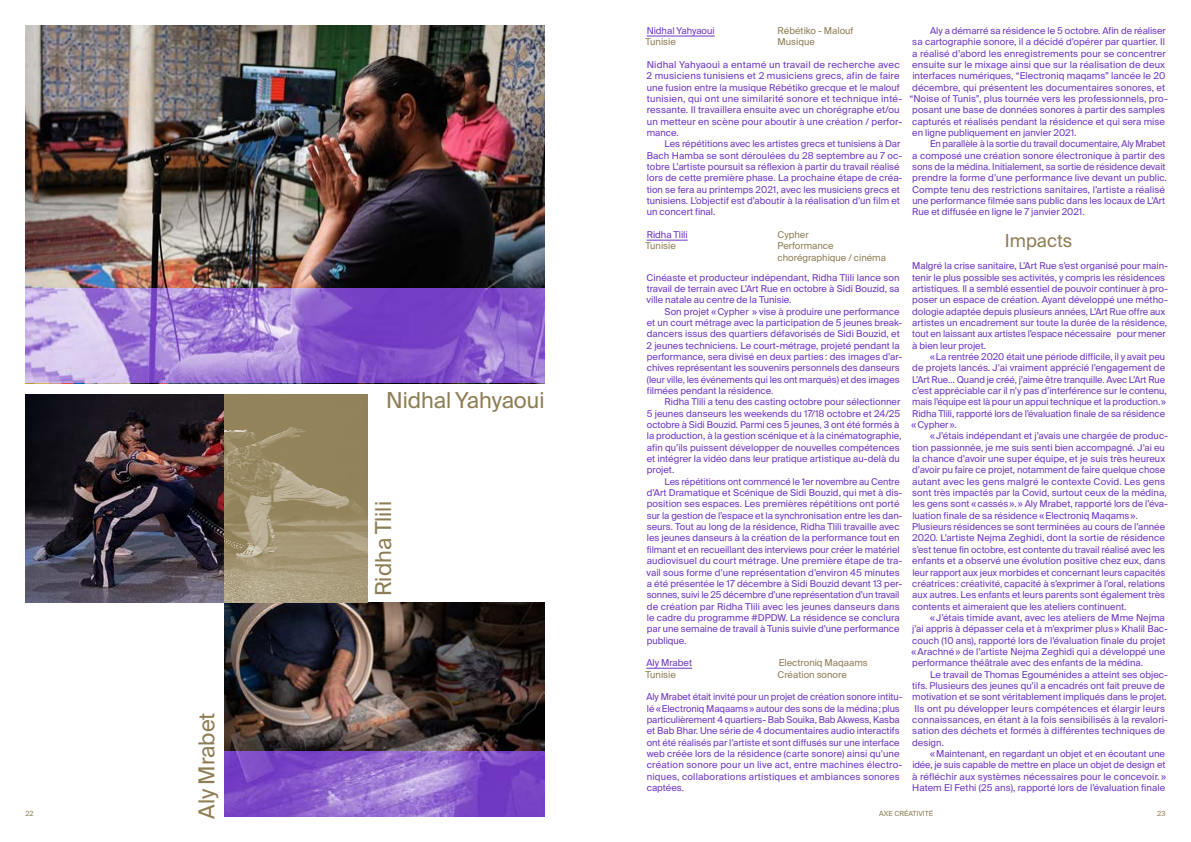
<style>
.page{position:relative;width:1191px;height:842px;background:#fff}
.page>*{position:absolute;margin:0;border:0;box-sizing:border-box;transform-origin:0 0}
.t1{font:22px "Suisse Intl";color:#8e7e55}
.t2{font:18px "Suisse Intl";color:#8e7e55}
.t3{font:9.4px/11.3px "Suisse Intl";color:#6f36c2}
.t4{font:9.4px/11.3px "Suisse Intl";color:#6f36c2;scale:1.04 1}
.t5{font:9.4px/11.3px "Suisse Intl";color:#8e7e55}
.t6{font:7px "Suisse Intl";color:#8e7e55}
</style>
<div class="page">
<img style="left:26px;top:26px;width:519px;height:262px">
<img style="left:26px;top:288px;width:519px;height:95px">
<img style="left:225px;top:603px;width:320px;height:213px">
<img style="left:225px;top:751px;width:319px;height:65px">
<img style="left:26px;top:394px;width:199px;height:209px">
<img style="left:225px;top:394px;width:143px;height:209px">
<hr style="left:646px;top:36px;width:68px;height:1px;background:#6f36c2">
<hr style="left:646px;top:240px;width:41px;height:1px;background:#6f36c2">
<hr style="left:646px;top:668px;width:46px;height:1px;background:#6f36c2">
<p class="t6" style="left:26px;top:810px;width:10px">22</p>
<h1 class="t1" style="left:194px;top:819px;width:108px;rotate:-90deg">Aly Mrabet</h1>
<h1 class="t1" style="left:386px;top:388px;width:160px">Nidhal Yahyaoui</h1>
<h1 class="t1" style="left:371px;top:596px;width:97px;rotate:-90deg">Ridha Tlili</h1>
<p class="t3" style="left:646px;top:25px;width:70px">Nidhal Yahyaoui</p>
<p class="t5" style="left:777px;top:25px;width:77px">Rébétiko - Malouf</p>
<p class="t5" style="left:645px;top:36px;width:32px">Tunisie</p>
<p class="t5" style="left:777px;top:36px;width:39px">Musique</p>
<p class="t4" style="left:646px;top:59px;width:247px">Nidhal Yahyaoui a entamé un travail de recherche avec 2 musiciens tunisiens et 2 musiciens grecs, afin de faire une fusion entre la musique Rébétiko grecque et le malouf tunisien, qui ont une similarité sonore et technique inté&shy;ressante. Il travaillera ensuite avec un chorégraphe et/ou un metteur en scène pour aboutir à une création / perfor&shy;mance.</p>
<p class="t3" style="left:646px;top:139px;width:257px;text-indent:18px">Les répétitions avec les artistes grecs et tunisiens à Dar Bach Hamba se sont déroulées du 28 septembre au 7 oc&shy;tobre L’artiste poursuit sa réflexion à partir du travail réalisé lors de cette première phase. La prochaine étape de créa&shy;tion se fera au printemps 2021, avec les musiciens grecs et tunisiens. L’objectif est d’aboutir à la réalisation d’un film et un concert final.</p>
<p class="t3" style="left:646px;top:229px;width:43px">Ridha Tlili</p>
<p class="t5" style="left:777px;top:229px;width:33px">Cypher</p>
<p class="t5" style="left:645px;top:241px;width:32px">Tunisie</p>
<p class="t5" style="left:777px;top:241px;width:110px">Performance chorégraphique / cinéma</p>
<p class="t3" style="left:646px;top:272px;width:254px;text-align:justify">Cinéaste et producteur indépendant, Ridha Tlili lance son travail de terrain avec L’Art Rue en octobre à Sidi Bouzid, sa ville natale au centre de la Tunisie.</p>
<p class="t3" style="left:646px;top:306px;width:257px;text-indent:18px">Son projet «Cypher » vise à produire une performance et un court métrage avec la participation de 5 jeunes break&shy;dancers issus des quartiers défavorisés de Sidi Bouzid, et 2 jeunes techniciens. Le court-métrage, projeté pendant la performance, sera divisé en deux parties : des images d’ar&shy;chives représentant les souvenirs personnels des danseurs (leur ville, les événements qui les ont marqués) et des images filmées pendant la résidence.</p>
<p class="t3" style="left:647px;top:396px;width:256px;text-indent:18px">Ridha Tlili a tenu des casting octobre pour sélectionner 5 jeunes danseurs les weekends du 17/18 octobre et 24/25 octobre à Sidi Bouzid. Parmi ces 5 jeunes, 3 ont été formés à la production, à la gestion scénique et à la cinématographie, afin qu’ils puissent développer de nouvelles compétences et intégrer la vidéo dans leur pratique artistique au-delà du projet.</p>
<p class="t3" style="left:646px;top:476px;width:257px;text-indent:18px">Les répétitions ont commencé le 1er novembre au Centre d’Art Dramatique et Scénique de Sidi Bouzid, qui met à dis&shy;position ses espaces. Les premières répétitions ont porté sur la gestion de l’espace et la synchronisation entre les dan&shy;seurs. Tout au long de la résidence, Ridha Tlili travaille avec les jeunes danseurs à la création de la performance tout en filmant et en recueillant des interviews pour créer le matériel audiovisuel du court métrage. Une première étape de tra&shy;vail sous forme d’une représentation d’environ 45 minutes a été présentée le 17 décembre à Sidi Bouzid devant 13 per&shy;sonnes, suivi le 25 décembre d’une représentation d’un travail de création par Ridha Tlili avec les jeunes danseurs dans le cadre du programme #DPDW. La résidence se conclura par une semaine de travail à Tunis suivie d’une performance publique.</p>
<p class="t3" style="left:646px;top:657px;width:47px">Aly Mrabet</p>
<p class="t5" style="left:778px;top:657px;width:91px">Electroniq Maqaams</p>
<p class="t5" style="left:645px;top:669px;width:32px">Tunisie</p>
<p class="t5" style="left:777px;top:669px;width:71px">Création sonore</p>
<p class="t3" style="left:646px;top:691px;width:257px">Aly Mrabet était invité pour un projet de création sonore intitu&shy;lé «Electroniq Maqaams» autour des sons de la médina;plus particulièrement 4 quartiers- Bab Souika, Bab Akwess, Kasba et Bab Bhar. Une série de 4 documentaires audio interactifs ont été réalisés par l’artiste et sont diffusés sur une interface web créée lors de la résidence (carte sonore) ainsi qu’une création sonore pour un live act, entre machines électro&shy;niques, collaborations artistiques et ambiances sonores captées.</p>
<p class="t3" style="left:930px;top:25px;width:237px">Aly a démarré sa résidence le 5 octobre. Afin de réaliser</p>
<p class="t3" style="left:912px;top:36px;width:254px">sa cartographie sonore, il a décidé d’opérer par quartier. Il</p>
<p class="t3" style="left:912px;top:48px;width:255px">a réalisé d’abord les enregistrements pour se concentrer</p>
<p class="t3" style="left:912px;top:59px;width:254px">ensuite sur le mixage ainsi que sur la réalisation de deux</p>
<p class="t3" style="left:912px;top:70px;width:254px">interfaces numériques, “Electroniq maqams” lancée le 20</p>
<p class="t3" style="left:912px;top:82px;width:254px">décembre, qui présentent les documentaires sonores, et</p>
<p class="t3" style="left:909px;top:93px;width:260px">“Noise of Tunis”, plus tournée vers les professionnels, pro-</p>
<p class="t3" style="left:912px;top:104px;width:254px">posant une base de données sonores à partir des samples</p>
<p class="t3" style="left:912px;top:116px;width:254px">capturés et réalisés pendant la résidence et qui sera mise</p>
<p class="t3" style="left:912px;top:127px;width:166px">en ligne publiquement en janvier 2021.</p>
<p class="t3" style="left:930px;top:139px;width:237px">En parallèle à la sortie du travail documentaire, Aly Mrabet</p>
<p class="t3" style="left:912px;top:150px;width:254px">a composé une création sonore électronique à partir des</p>
<p class="t3" style="left:912px;top:161px;width:255px">sons de la médina. Initialement, sa sortie de résidence devait</p>
<p class="t3" style="left:912px;top:173px;width:256px">prendre la forme d’une performance live devant un public.</p>
<p class="t3" style="left:912px;top:184px;width:255px">Compte tenu des restrictions sanitaires, l’artiste a réalisé</p>
<p class="t3" style="left:912px;top:195px;width:254px">une performance filmée sans public dans les locaux de L’Art</p>
<p class="t3" style="left:912px;top:207px;width:174px">Rue et diffusée en ligne le 7 janvier 2021.</p>
<h2 class="t2" style="left:1005px;top:230px;width:69px">Impacts</h2>
<p class="t3" style="left:912px;top:260px;width:257px">Malgré la crise sanitaire, L’Art Rue s’est organisé pour main&shy;tenir le plus possible ses activités, y compris les résidences artistiques. Il a semblé essentiel de pouvoir continuer à pro&shy;poser un espace de création. Ayant développé une métho&shy;dologie adaptée depuis plusieurs années, L’Art Rue offre aux artistes un encadrement sur toute la durée de la résidence, tout en laissant aux artistes l’espace nécessaire pour mener à bien leur projet.</p>
<p class="t3" style="left:911px;top:351px;width:257px;text-indent:19px">«La rentrée 2020 était une période difficile, il y avait peu de projets lancés. J’ai vraiment apprécié l’engagement de L’Art Rue… Quand je créé, j’aime être tranquille. Avec L’Art Rue c’est appréciable car il n’y pas d’interférence sur le contenu, mais l’équipe est là pour un appui technique et la production.» Ridha Tlili, rapporté lors de l’évaluation finale de sa résidence «Cypher».</p>
<p class="t3" style="left:912px;top:430px;width:257px;text-indent:18px">«J’étais indépendant et j’avais une chargée de produc&shy;tion passionnée, je me suis senti bien accompagné. J’ai eu la chance d’avoir une super équipe, et je suis très heureux d’avoir pu faire ce projet, notamment de faire quelque chose autant avec les gens malgré le contexte Covid. Les gens sont très impactés par la Covid, surtout ceux de la médina, les gens sont «cassés».» Aly Mrabet, rapporté lors de l’éva&shy;luation finale de sa résidence «Electroniq Maqams».<br>Plusieurs résidences se sont terminées au cours de l’année 2020. L’artiste Nejma Zeghidi, dont la sortie de résidence s’est tenue fin octobre, est contente du travail réalisé avec les enfants et a observé une évolution positive chez eux, dans leur rapport aux jeux morbides et concernant leurs capacités créatrices: créativité, capacité à s’exprimer à l’oral, relations aux autres. Les enfants et leurs parents sont également très contents et aimeraient que les ateliers continuent.</p>
<p class="t3" style="left:911px;top:612px;width:258px;text-indent:19px">«J’étais timide avant, avec les ateliers de Mme Nejma j’ai appris à dépasser cela et à m’exprimer plus» Khalil Bac&shy;couch (10 ans), rapporté lors de l’évaluation finale du projet «Arachné» de l’artiste Nejma Zeghidi qui a développé une performance théâtrale avec des enfants de la médina.</p>
<p class="t3" style="left:912px;top:669px;width:257px;text-indent:18px">Le travail de Thomas Egouménides a atteint ses objec&shy;tifs. Plusieurs des jeunes qu’il a encadrés ont fait preuve de motivation et se sont véritablement impliqués dans le projet.<br>Ils ont pu développer leurs compétences et élargir leurs connaissances, en étant à la fois sensibilisés à la revalori&shy;sation des déchets et formés à différentes techniques de design.</p>
<p class="t3" style="left:912px;top:748px;width:255px;text-align:justify;text-indent:18px">«Maintenant, en regardant un objet et en écoutant une idée, je suis capable de mettre en place un objet de design et à réfléchir aux systèmes nécessaires pour le concevoir. » Hatem El Fethi (25 ans), rapporté lors de l’évaluation finale</p>
<p class="t6" style="left:879px;top:810px;width:56px">AXE CRÉATIVITÉ</p>
<p class="t6" style="left:1157px;top:810px;width:10px">23</p>
</div>
